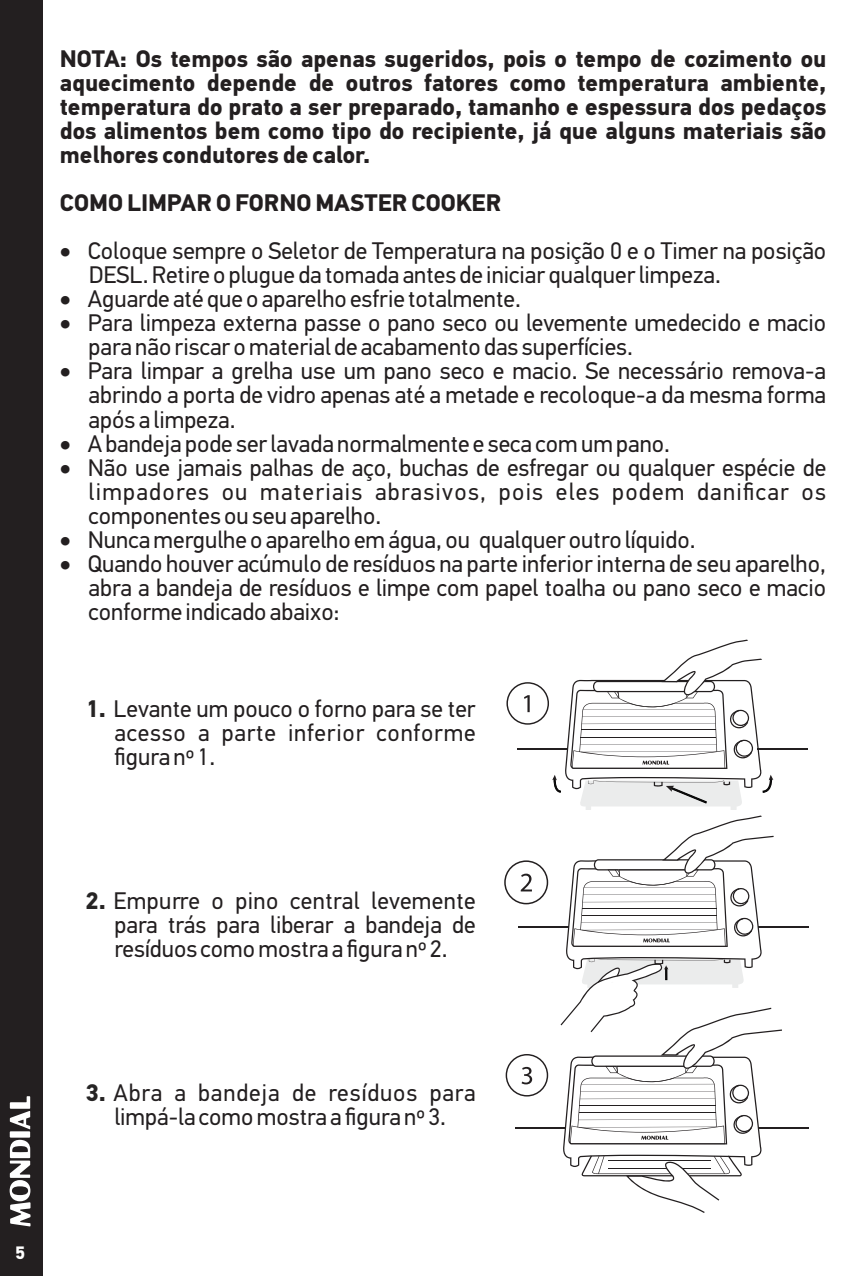
<style>
.page{position:relative;width:851px;height:1276px;background:#fff}
.page>*{position:absolute;margin:0;border:0;box-sizing:border-box;transform-origin:0 0}
.t1{font:24px/24px "PF Din Text Pro";color:#231f20;text-align:justify}
.t2{font:700 24px/24px "PF Din Text Pro";color:#231f20;text-align:justify}
.t3{font:700 18px "PF Din Text Pro";color:#fff}
.s1{font-weight:700;color:#262424}
</style>
<div class="page">
<div style="left:1px;top:0;width:42px;height:1275px;background:#231f20"></div>
<svg style="left:10px;top:1096px;width:20px;height:130px"></svg>
<hr style="left:757px;top:926px;width:51px;height:1px;background:#231f20">
<hr style="left:757px;top:748px;width:51px;height:2px;background:#231f20">
<hr style="left:757px;top:1127px;width:51px;height:1px;background:#231f20">
<svg style="left:504px;top:639px;width:277px;height:574px"></svg>
<p class="t2" style="left:60px;top:49px;width:767px">NOTA: Os tempos são apenas sugeridos, pois o tempo de cozimento ou aquecimento depende de outros fatores como temperatura ambiente, temperatura do prato a ser preparado, tamanho e espessura dos pedaços dos alimentos bem como tipo do recipiente, já que alguns materiais são melhores condutores de calor.</p>
<p class="t2" style="left:60px;top:193px;width:443px">COMO LIMPAR O FORNO MASTER COOKER</p>
<p class="t1" style="left:89px;top:241px;width:739px;text-indent:-29px">• Coloque sempre o Seletor de Temperatura na posição 0 e o Timer na posição<br>DESL. Retire o plugue da tomada antes de iniciar qualquer limpeza.</p>
<p class="t1" style="left:60px;top:289px;width:462px">• Aguarde até que o aparelho esfrie totalmente.</p>
<p class="t1" style="left:89px;top:313px;width:739px;text-indent:-29px">• Para limpeza externa passe o pano seco ou levemente umedecido e macio para não riscar o material de acabamento das superfícies.</p>
<p class="t1" style="left:89px;top:361px;width:739px;text-indent:-29px">• Para limpar a grelha use um pano seco e macio. Se necessário remova-a abrindo a porta de vidro apenas até a metade e recoloque-a da mesma forma após a limpeza.</p>
<p class="t1" style="left:60px;top:433px;width:611px">• A bandeja pode ser lavada normalmente e seca com um pano.</p>
<p class="t1" style="left:89px;top:457px;width:739px;text-indent:-29px">• Não use jamais palhas de aço, buchas de esfregar ou qualquer espécie de limpadores ou materiais abrasivos, pois eles podem danificar os componentes ou seu aparelho.</p>
<p class="t1" style="left:60px;top:529px;width:637px">• Nunca mergulhe o aparelho em água, ou qualquer outro líquido.</p>
<p class="t1" style="left:89px;top:553px;width:739px;text-indent:-29px">• Quando houver acúmulo de resíduos na parte inferior interna de seu aparelho, abra a bandeja de resíduos e limpe com papel toalha ou pano seco e macio conforme indicado abaixo:</p>
<p class="t1" style="left:114px;top:699px;width:363px;text-indent:-29px"><span class="s1">1.</span> Levante um pouco o forno para se ter acesso a parte inferior conforme figura nº 1.</p>
<p class="t3" style="left:15px;top:1246px;width:11px">5</p>
<p class="t1" style="left:114px;top:891px;width:363px;text-indent:-29px"><span class="s1">2.</span> Empurre o pino central levemente para trás para liberar a bandeja de resíduos como mostra a figura nº 2.</p>
<p class="t1" style="left:86px;top:1083px;width:391px;text-align:center"><span class="s1">3.</span> Abra a bandeja de resíduos para limpá-la como mostra a figura nº 3.</p>
</div>
